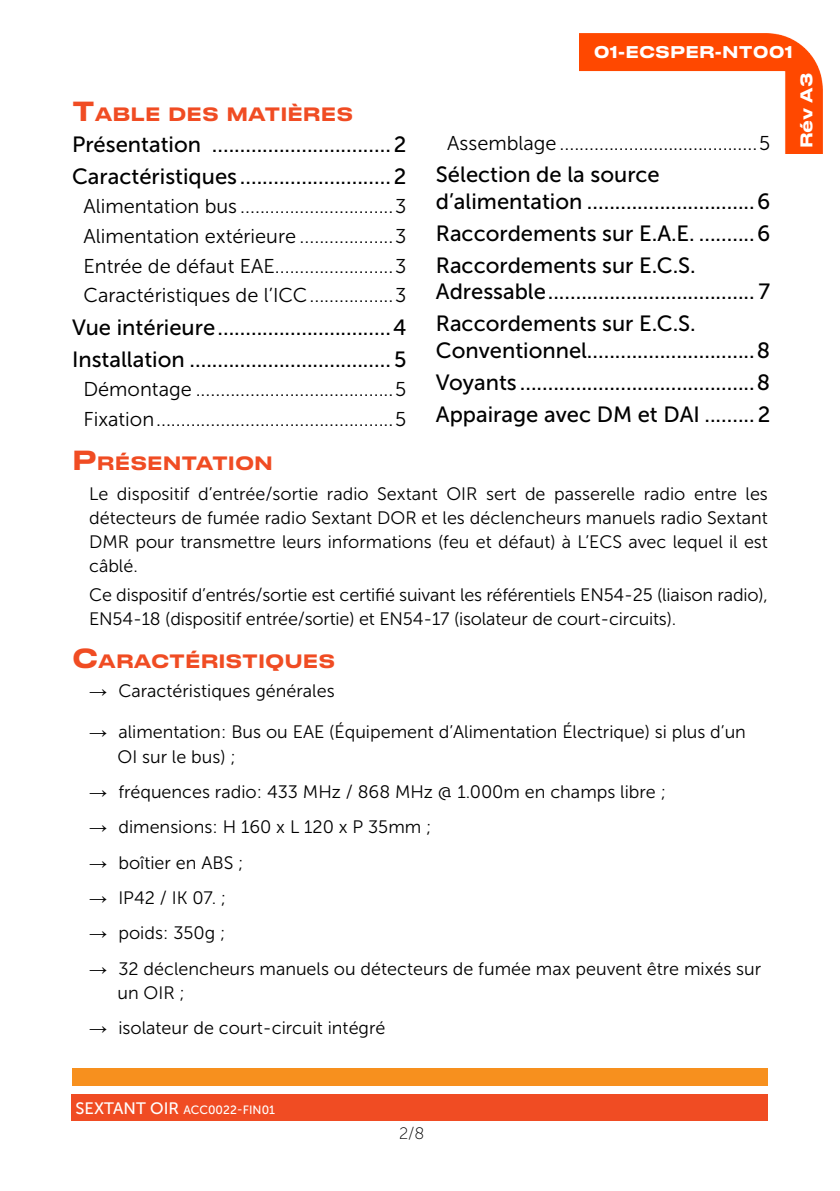
<style>
.page{position:relative;width:840px;height:1191px;background:#fff}
.page>*{position:absolute;margin:0;border:0;box-sizing:border-box;transform-origin:0 0}
.t1{font:22px/32px "Museo Sans 500";color:#000}
.t2{font:20px/29.6px "Museo Sans 300";color:#000;text-align:justify}
.t3{font:500 18.2px "Druk Text Wide";color:#f04c23}
.t4{font:18px/24px "Museo Sans 300";color:#000}
.t5{font:16.4px "Museo Sans 100";color:#000}
.t6{font:500 16px "Druk Text Wide";color:#fff}
.t7{font:12px "Museo Sans 500";color:#fff}
.s1{font-size:26px}
.s2{font-family:"Arial Narrow"}
.s3{font-size:16.4px}
</style>
<div class="page">
<div style="left:73px;top:1067px;width:694px;height:18px;background:#f7901e"></div>
<div style="left:72px;top:1094px;width:695px;height:26px;background:#f04c23"></div>
<img style="left:579px;top:33px;width:243px;height:120px">
<p class="t3" style="left:72px;top:98px;width:282px"><span class="s1">T</span>ABLE DES MATIÈRES</p>
<p class="t1" style="left:72px;top:128px;width:336px">Présentation ................................2<br>Caractéristiques ...........................2</p>
<p class="t2" style="left:83px;top:192px;width:324px">Alimentation bus ...............................3<br>Alimentation extérieure ...................3<br>Entrée de défaut EAE........................3<br>Caractéristiques de l’ICC.................3</p>
<p class="t1" style="left:72px;top:311px;width:336px">Vue intérieure...............................4<br>Installation .................................... 5</p>
<p class="t2" style="left:83px;top:375px;width:324px">Démontage ........................................5<br>Fixation................................................5</p>
<p class="t6" style="left:593px;top:38px;width:201px">01-ECSPER-NT001</p>
<p class="t2" style="left:447px;top:129px;width:324px">Assemblage ........................................5</p>
<p class="t1" style="left:435px;top:161px;width:336px;line-height:26.4px">Sélection de la source d’alimentation ..............................6</p>
<p class="t1" style="left:435px;top:217px;width:336px">Raccordements sur E.A.E. ..........6<br>Raccordements sur E.C.S.</p>
<p class="t1" style="left:435px;top:276px;width:336px">Adressable..................................... 7<br>Raccordements sur E.C.S.</p>
<p class="t1" style="left:435px;top:334px;width:336px;text-align:justify">Conventionnel..............................8<br>Voyants ..........................................8<br>Appairage avec DM et DAI .........2</p>
<p class="t6" style="left:792px;top:148px;width:77px;rotate:-90deg">Rév A3</p>
<p class="t3" style="left:72px;top:447px;width:202px"><span class="s1">P</span>RÉSENTATION</p>
<p class="t4" style="left:89px;top:481px;width:680px;text-align:justify">Le dispositif d’entrée/sortie radio Sextant OIR sert de passerelle radio entre les détecteurs de fumée radio Sextant DOR et les déclencheurs manuels radio Sextant DMR pour transmettre leurs informations (feu et défaut) à L’ECS avec lequel il est câblé.</p>
<p class="t4" style="left:89px;top:583px;width:680px">Ce dispositif d’entrés/sortie est certifié suivant les référentiels EN54-25 (liaison radio),<br>EN54-18 (dispositif entrée/sortie) et EN54-17 (isolateur de court-circuits).</p>
<p class="t3" style="left:72px;top:645px;width:264px"><span class="s1">C</span>ARACTÉRISTIQUES</p>
<p class="t4" style="left:89px;top:679px;width:247px"><span class="s2">→</span> Caractéristiques générales</p>
<p class="t4" style="left:117px;top:720px;width:629px;text-indent:-28px"><span class="s2">→</span> alimentation : Bus ou EAE (Équipement d’Alimentation Électrique) si plus d’un<br>OI sur le bus) ;</p>
<p class="t4" style="left:89px;top:779px;width:578px"><span class="s2">→</span> fréquences radio : 433 MHz / 868 MHz @ 1.000m en champs libre ;</p>
<p class="t4" style="left:89px;top:815px;width:344px"><span class="s2">→</span> dimensions : H 160 x L 120 x P 35mm ;</p>
<p class="t4" style="left:89px;top:850px;width:156px"><span class="s2">→</span> boîtier en ABS ;</p>
<p class="t4" style="left:89px;top:885px;width:139px"><span class="s2">→</span> IP42 / IK 07. ;</p>
<p class="t4" style="left:89px;top:921px;width:138px"><span class="s2">→</span> poids : 350g ;</p>
<p class="t4" style="left:117px;top:956px;width:645px;text-indent:-28px"><span class="s2">→</span> 32 déclencheurs manuels ou détecteurs de fumée max peuvent être mixés sur un OIR ;</p>
<p class="t4" style="left:89px;top:1015px;width:297px"><span class="s2">→</span> isolateur de court-circuit intégré</p>
<p class="t7" style="left:75px;top:1103px;width:201px"><span class="s3">SEXTANT OIR</span> ACC0022-FIN01</p>
<p class="t5" style="left:399px;top:1124px;width:27px">2/8</p>
</div>
